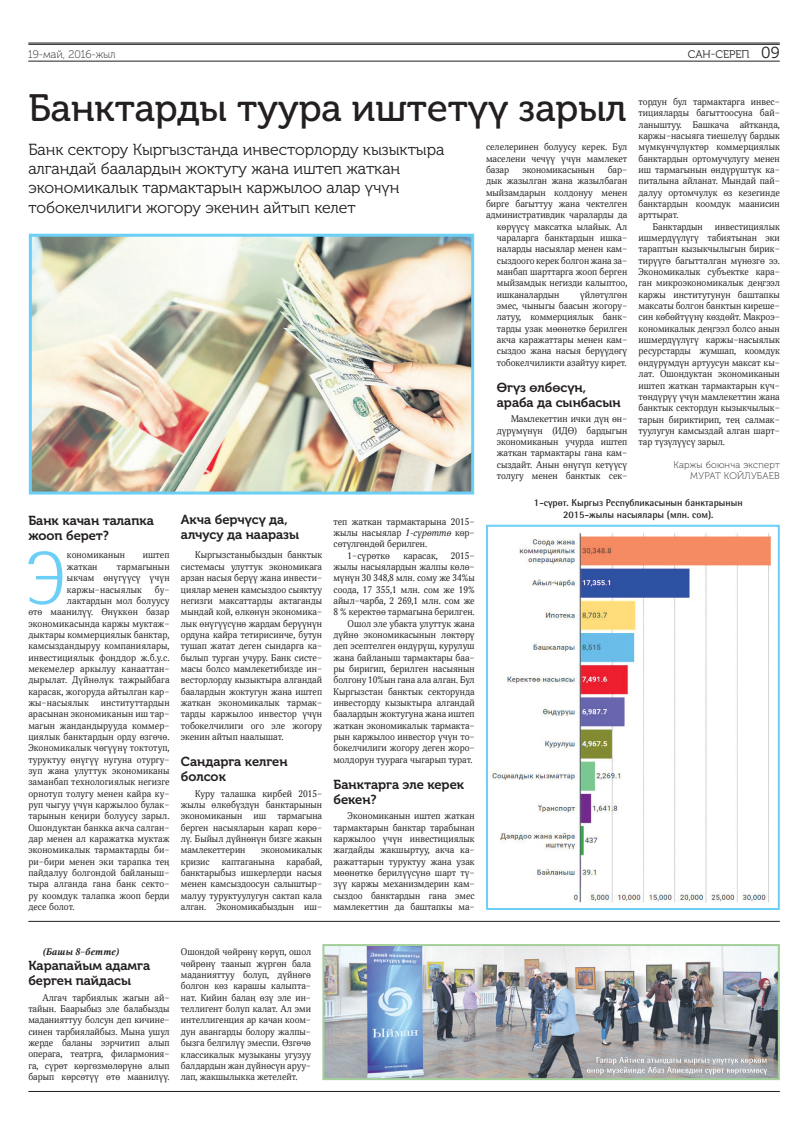
<style>
.page{position:relative;width:794px;height:1134px;background:#fff}
.page>*{position:absolute;margin:0;border:0;box-sizing:border-box;transform-origin:0 0}
.t1{font:300 75.2px "Rotis Semi Sans W1 G";color:#6bcff6}
.t2{font:38px "Museo Cyrillic 500";color:#231f20}
.t3{font:16px/19.2px "Museo Cyrillic 300";color:#231f20}
.t4{font:13px/15px "Museo Cyrillic 700";color:#231f20}
.t5{font:11px "Museo Cyrillic 100";color:#231f20}
.t6{font:11px "Museo Cyrillic 300";color:#231f20}
.t7{font:700 10px/12px "Rotis Semi Sans W1 G";color:#231f20;text-align:center}
.t8{font:9.5px/11.3px "Selina Otech";color:#231f20;text-align:justify}
.t9{font:9.5px/11.3px "Museo Cyrillic 100";letter-spacing:.025em;color:#231f20;text-align:right}
.t10{font:italic 700 9.5px "Selina Otech";color:#231f20}
.s1{font-style:italic}
</style>
<div class="page">
<hr style="left:28px;top:1091px;width:752px;height:1px;background:#231f20">
<hr style="left:28px;top:43px;width:752px;height:1px;background:#231f20">
<hr style="left:28px;top:44px;width:752px;height:1px;background:#231f20">
<hr style="left:28px;top:61px;width:752px;height:1px;background:#231f20">
<img style="left:33px;top:238px;width:437px;height:252px">
<div style="left:29px;top:234px;width:445px;height:260px;border:3px solid #6bcff6"></div>
<img style="left:489px;top:533px;width:282px;height:370px">
<div style="left:486px;top:525px;width:294px;height:385px;border:2px solid #6bcff6"></div>
<hr style="left:28px;top:921px;width:752px;height:1px;background:#231f20">
<img style="left:325px;top:947px;width:452px;height:130px">
<div style="left:322px;top:944px;width:458px;height:136px;border:2px solid #a3cf9a"></div>
<svg style="left:587px;top:1057px;width:180px;height:18px;background:#b6b6b8"></svg>
<p class="t5" style="left:28px;top:49px;width:89px">19-май, 2016-жыл</p>
<p class="t6" style="left:688px;top:49px;width:36px">сан-сереп</p>
<h3 class="t3" style="left:761px;top:44px;width:20px">09</h3>
<h2 class="t2" style="left:28px;top:87px;width:600px">Банктарды туура иштетүү зарыл</h2>
<h3 class="t3" style="left:28px;top:140px;width:417px">Банк сектору Кыргызстанда инвесторлорду кызыктыра алгандай баалардын жоктугу жана иштеп жаткан экономикалык тармактарын каржылоо алар үчүн тобокелчилиги жогору экенин айтып келет</h3>
<p class="t8" style="left:486px;top:141px;width:143px">селелеринен болуусу керек. Бул маселени чечүү үчүн мамлекет базар</p>
<p class="t8" style="left:522px;top:164px;width:74px">экономикасынын</p>
<p class="t8" style="left:607px;top:164px;width:21px">бар-</p>
<p class="t8" style="left:486px;top:176px;width:143px">дык жазылган жана жазылбаган</p>
<p class="t8" style="left:486px;top:187px;width:143px">мыйзамдарын колдонуу менен</p>
<p class="t8" style="left:486px;top:198px;width:143px">бирге багыттуу жана чектелген</p>
<p class="t8" style="left:486px;top:210px;width:143px">административдик чараларды да</p>
<p class="t8" style="left:497px;top:221px;width:132px">көрүүсү максатка ылайык. Ал</p>
<p class="t8" style="left:497px;top:232px;width:132px">чараларга банктардын ишка-</p>
<p class="t8" style="left:497px;top:244px;width:132px">наларды насыялар менен кам-</p>
<p class="t8" style="left:497px;top:255px;width:132px">сыздоого керек болгон жана за-</p>
<p class="t8" style="left:497px;top:266px;width:132px">манбап шарттарга жооп берген</p>
<p class="t8" style="left:497px;top:278px;width:132px">мыйзамдык негизди калыптоо,</p>
<p class="t8" style="left:497px;top:289px;width:64px">ишканалардын</p>
<p class="t8" style="left:497px;top:289px;width:132px;text-indent:83px">үйлөтүлгөн эмес, чыныгы баасын жогору&shy;латуу, коммерциялык банк&shy;тарды узак мөөнөткө берилген акча каражаттары менен кам&shy;сыздоо жана насыя берүүдөгү тобокелчиликти азайтуу кирет.</p>
<h3 class="t4" style="left:497px;top:380px;width:125px">Өгүз өлбөсүн, араба да сынбасын</h3>
<p class="t8" style="left:497px;top:414px;width:132px;text-indent:14px">Мамлекеттин ички дүң өн&shy;дүрүмүнүн (ИДӨ) бардыгын экономиканын учурда иштеп жаткан тармактары гана кам&shy;сыздайт. Анын өнүгүп кетүүсү толугу менен банктык сек-</p>
<p class="t8" style="left:638px;top:96px;width:143px">тордун бул тармактарга инвес-</p>
<p class="t8" style="left:638px;top:107px;width:143px">тицияларды багыттоосуна бай-</p>
<p class="t8" style="left:638px;top:119px;width:143px">ланыштуу. Башкача айтканда,</p>
<p class="t8" style="left:638px;top:130px;width:143px">каржы-насыяга тиешелүү бардык</p>
<p class="t8" style="left:638px;top:141px;width:143px">мүмкүнчүлүктөр коммерциялык</p>
<p class="t8" style="left:638px;top:153px;width:143px">банктардын ортомучулугу менен</p>
<p class="t8" style="left:638px;top:164px;width:143px">иш тармагынын өндүрүштүк ка-</p>
<p class="t8" style="left:638px;top:176px;width:143px">питалына айланат. Мындай пай-</p>
<p class="t8" style="left:638px;top:187px;width:143px">далуу ортомчулук өз кезегинде</p>
<p class="t8" style="left:638px;top:198px;width:143px">банктардын коомдук маанисин</p>
<p class="t8" style="left:638px;top:210px;width:41px">арттырат.</p>
<p class="t8" style="left:653px;top:221px;width:51px">Банктардын</p>
<p class="t8" style="left:638px;top:221px;width:143px;text-indent:76px">инвестициялык ишмердүүлүгү табиятынан эки тараптын кызыкчылыгын бирик&shy;тирүүгө багытталган мүнөзгө ээ.<br>Экономикалык субъектке кара&shy;ган микроэкономикалык деңгээл каржы институтунун баштапкы максаты болгон банктын киреше&shy;син көбөйтүүнү көздөйт. Макроэ&shy;кономикалык деңгээл болсо анын ишмердүүлүгү каржы-насыялык ресурстарды жумшап, коомдук өндүрүмдүн артуусун максат кы&shy;лат. Ошондуктан экономиканын иштеп жаткан тармактарын күч&shy;төндүрүү үчүн мамлекеттин жана банктык сектордун кызыкчылык&shy;тарын бириктирип, тең салмак&shy;туулугун камсыздай алган шарт&shy;тар түзүлүүсү зарыл.</p>
<p class="t9" style="left:673px;top:459px;width:108px">Каржы боюнча эксперт<br>Мурат Койлубаев</p>
<h3 class="t4" style="left:28px;top:514px;width:127px">Банк качан талапка жооп берет?</h3>
<h1 class="t1" style="left:26px;top:535px;width:42px">Э</h1>
<p class="t8" style="left:67px;top:550px;width:60px">кономиканын</p>
<p class="t8" style="left:143px;top:550px;width:28px">иштеп</p>
<p class="t8" style="left:67px;top:561px;width:32px">жаткан</p>
<p class="t8" style="left:67px;top:561px;width:104px;text-indent:50px">тармагынын ыкчам өнүгүүсү үчүн каржы-насыялык</p>
<p class="t8" style="left:155px;top:584px;width:16px">бу-</p>
<p class="t8" style="left:67px;top:595px;width:104px">лактардын мол болуусу</p>
<p class="t8" style="left:28px;top:606px;width:143px">өтө маанилүү. Өнүккөн базар</p>
<p class="t8" style="left:28px;top:618px;width:143px">экономикасында каржы муктаж-</p>
<p class="t8" style="left:28px;top:629px;width:143px">дыктары коммерциялык банктар,</p>
<p class="t8" style="left:28px;top:640px;width:143px">камсыздандыруу компаниялары,</p>
<p class="t8" style="left:28px;top:652px;width:143px">инвестициялык фонддор ж.б.у.с.</p>
<p class="t8" style="left:28px;top:663px;width:143px">мекемелер аркылуу канааттан-</p>
<p class="t8" style="left:28px;top:674px;width:143px">дырылат. Дүйнөлүк тажрыйбага</p>
<p class="t8" style="left:28px;top:686px;width:143px">карасак, жогоруда айтылган кар-</p>
<p class="t8" style="left:28px;top:697px;width:62px">жы-насыялык</p>
<p class="t8" style="left:28px;top:697px;width:143px;text-indent:72px">институттардын арасынан экономиканын иш тар&shy;магын жандандырууда коммер&shy;циялык банктардын орду өзгөчө.<br>Экономикалык чөгүүнү токтотуп, туруктуу өнүгүү нугуна отургу&shy;зуп жана улуттук экономиканы заманбап технологиялык негизге орнотуп толугу менен кайра ку&shy;руп чыгуу үчүн каржылоо булак&shy;тарынын кеңири болуусу зарыл.<br>Ошондуктан банкка акча салган&shy;дар менен ал каражатка муктаж экономикалык тармактарды би&shy;ри-бири менен эки тарапка тең пайдалуу болгондой байланыш&shy;тыра алганда гана банк секто&shy;ру коомдук талапка жооп берди десе болот.</p>
<h3 class="t4" style="left:181px;top:513px;width:120px">Акча берчүсү да, алчусу да нааразы</h3>
<p class="t8" style="left:181px;top:550px;width:143px;text-indent:14px">Кыргызстаныбыздын банктык системасы улуттук экономикага арзан насыя берүү жана инвести&shy;циялар менен камсыздоо сыяктуу негизги максаттарды актаганды мындай кой, өлкөнүн экономика&shy;лык өнүгүүсүнө жардам берүүнүн ордуна кайра тетирисинче, бутун тушап жатат деген сындарга ка&shy;былып турган учуру. Банк систе&shy;масы болсо мамлекетибизде ин&shy;весторлорду кызыктыра алгандай баалардын жоктугун жана иштеп жаткан экономикалык тармак&shy;тарды каржылоо инвестор үчүн тобокелчилиги ого эле жогору экенин айтып наалышат.</p>
<h3 class="t4" style="left:181px;top:754px;width:108px">Сандарга келген болсок</h3>
<p class="t8" style="left:181px;top:788px;width:143px;text-indent:14px">Куру талашка кирбей 2015- жылы өлкөбүздүн банктарынын экономиканын иш тармагына берген насыяларын карап көрө&shy;лү. Быйыл дүйнөнүн бизге жакын мамлекеттерин</p>
<p class="t8" style="left:261px;top:844px;width:62px">экономикалык</p>
<p class="t8" style="left:181px;top:856px;width:143px;text-indent:106px">карабай, банктарыбыз ишкерлерди насыя менен камсыздоосун салыштыр&shy;малуу туруктуулугун сактап кала алган. Экономикабыздын иш-</p>
<p class="t8" style="left:181px;top:856px;width:30px">кризис</p>
<p class="t8" style="left:222px;top:856px;width:54px">каптаганына</p>
<p class="t8" style="left:333px;top:516px;width:143px">теп жаткан тармактарына 2015-</p>
<p class="t8" style="left:333px;top:527px;width:143px">жылы насыялар <span class="s1">1-сүрөттө</span> көр-</p>
<p class="t8" style="left:333px;top:538px;width:95px">сөтүлгөндөй берилген.</p>
<p class="t8" style="left:348px;top:550px;width:44px">1-сүрөткө</p>
<p class="t8" style="left:403px;top:550px;width:36px">карасак,</p>
<p class="t8" style="left:333px;top:550px;width:143px;text-align:right">2015-<br>жылы насыялардын жалпы көлө&shy;мүнүн 30 348,8 млн. сому же 34%ы соода, 17 355,1 млн. сом же 19% айыл-чарба, 2 269,1 млн. сом же<br>8 % керектөө тармагына берилген.<br>Ошол эле убакта улуттук жана дүйнө экономикасынын лөктөрү деп эсептелген өндүрүш, курулуш жана байланыш тармактары баа&shy;ры биригип, берилген насыянын болгону 10%ын гана ала алган. Бул<br>Кыргызстан банктык секторунда инвесторду кызыктыра алгандай баалардын жоктугуна жана иштеп жаткан экономикалык тармакта&shy;рын каржылоо инвестор үчүн то&shy;бокелчилиги жогору деген жоро&shy;молдорун туурага чыгарып турат.</p>
<h3 class="t4" style="left:333px;top:777px;width:132px">Банктарга эле керек бекен?</h3>
<p class="t8" style="left:333px;top:810px;width:143px;text-indent:14px">Экономиканын иштеп жаткан тармактарын банктар тарабынан каржылоо үчүн инвестициялык жагдайды жакшыртуу, акча ка&shy;ражаттарын туруктуу жана узак мөөнөткө берилүүсүнө шарт тү&shy;зүү каржы механизмдерин кам&shy;сыздоо банктардын гана эмес мамлекеттин да баштапкы ма-</p>
<p class="t10" style="left:43px;top:947px;width:78px">(Башы 8-бетте)</p>
<h3 class="t4" style="left:28px;top:958px;width:123px">Карапайым адамга берген пайдасы</h3>
<p class="t8" style="left:28px;top:992px;width:143px;text-indent:14px">Алгач тарбиялык жагын ай&shy;тайын. Баарыбыз эле балабызды маданияттуу болсун деп кичине&shy;синен тарбиялайбыз. Мына ушул жерде баланы ээрчитип алып операга, театрга, филармония&shy;га, сүрөт көргөзмөлөрүнө алып барып көрсөтүү өтө маанилүү.</p>
<p class="t8" style="left:181px;top:947px;width:132px">Ошондой чөйрөнү көрүп, ошол чөйрөнү таанып жүргөн бала маданияттуу болуп, дүйнөгө болгон көз карашы калыпта&shy;нат. Кийин балаң өзү эле ин&shy;теллигент болуп калат. Ал эми интеллигенция ар качан коом&shy;дун авангарды болору жалпы&shy;бызга белгилүү эмеспи. Өзгөчө классикалык музыканы угузуу балдардын жан дүйнөсүн аруу&shy;лап, жакшылыкка жетелейт.</p>
<p class="t7" style="left:534px;top:496px;width:210px">1-сүрөт. Кыргыз Республикасынын банктарынын<br>2015-жылы насыялары (млн. сом).</p>
</div>
